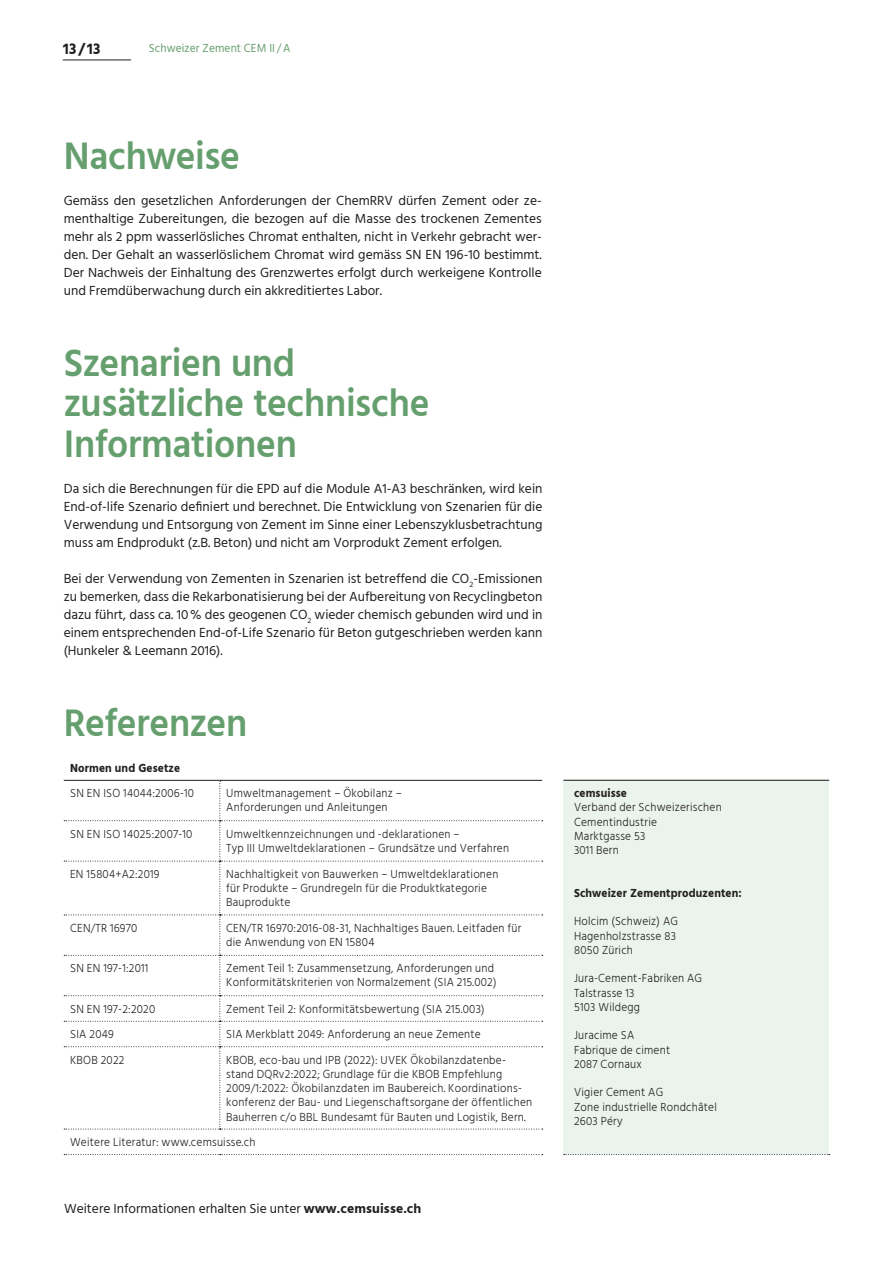
<style>
.page{position:relative;width:893px;height:1263px;background:#fff}
.page>*{position:absolute;margin:0;border:0;box-sizing:border-box;transform-origin:0 0}
.Titel{font:600 39.3px/40.5px "Hind Siliguri";letter-spacing:-.005em;color:#669f6e;scale:.95 1}
.t1{font:700 15.75px "Hind Siliguri";color:#231f20;scale:.95 1}
.Lauftext{font:13.5px/18px "Hind Siliguri";color:#231f20;text-align:justify}
.Tabelle{font:300 12px/14.2px "Hind Siliguri";letter-spacing:.02em;color:#231f20;scale:.95 1}
.Tabelle_bold{font:700 12px "Hind Siliguri";letter-spacing:.01em;color:#231f20;scale:.95 1}
.t2{font:12px "Hind Siliguri";letter-spacing:.01em;color:#669f6e;scale:.95 1}
.s1{font-weight:700}
</style>
<div class="page">
<hr style="left:63px;top:60px;width:68px;height:1px;background:#231f20">
<div style="left:563px;top:780px;width:266px;height:375px;background:#eaf3ec"></div>
<hr style="left:563px;top:780px;width:266px;height:1px;background:#231f20">
<svg style="left:564px;top:1154px;width:266px;height:1px"></svg>
<svg style="left:64px;top:1154px;width:479px;height:1px"></svg>
<svg style="left:64px;top:781px;width:479px;height:349px"></svg>
<hr style="left:64px;top:780px;width:156px;height:1px;background:#231f20">
<hr style="left:220px;top:780px;width:322px;height:1px;background:#231f20">
<h2 class="t1" style="left:63px;top:36px;width:41px">13/13</h2>
<p class="t2" style="left:149px;top:40px;width:150px">Schweizer Zement CEM II /A</p>
<p class="Titel" style="left:64px;top:137px;width:187px">Nachweise</p>
<p class="Lauftext" style="left:64px;top:192px;width:480px">Gemäss den gesetzlichen Anforderungen der ChemRRV dürfen Zement oder ze&shy;menthaltige Zubereitungen, die bezogen auf die Masse des trockenen Zementes mehr als 2 ppm wasserlösliches Chromat enthalten, nicht in Verkehr gebracht wer&shy;den. Der Gehalt an wasserlöslichem Chromat wird gemäss SN EN 196-10 bestimmt.<br>Der Nachweis der Einhaltung des Grenzwertes erfolgt durch werkeigene Kontrolle und Fremdüberwachung durch ein akkreditiertes Labor.</p>
<p class="Titel" style="left:64px;top:344px;width:387px">Szenarien und zusätzliche technische</p>
<p class="Titel" style="left:64px;top:425px;width:247px">Informationen</p>
<p class="Lauftext" style="left:64px;top:480px;width:480px">Da sich die Berechnungen für die EPD auf die Module A1-A3 beschränken, wird kein End-of-life Szenario definiert und berechnet. Die Entwicklung von Szenarien für die Verwendung und Entsorgung von Zement im Sinne einer Lebenszyklusbetrachtung muss am Endprodukt (z.B. Beton) und nicht am Vorprodukt Zement erfolgen.</p>
<p class="Lauftext" style="left:64px;top:570px;width:480px">Bei der Verwendung von Zementen in Szenarien ist betreffend die CO<sub>2</sub>-Emissionen zu bemerken, dass die Rekarbonatisierung bei der Aufbereitung von Recyclingbeton dazu führt, dass ca. 10% des geogenen CO<sub>2</sub> wieder chemisch gebunden wird und in einem entsprechenden End-of-Life Szenario für Beton gutgeschrieben werden kann (Hunkeler &amp; Leemann 2016).</p>
<p class="Titel" style="left:64px;top:704px;width:195px">Referenzen</p>
<p class="Tabelle_bold" style="left:70px;top:758px;width:117px">Normen und Gesetze</p>
<p class="Tabelle" style="left:70px;top:786px;width:132px">SN EN ISO 14044:2006-10</p>
<p class="Tabelle" style="left:226px;top:786px;width:186px">Umweltmanagement – Ökobilanz –<br>Anforderungen und Anleitungen</p>
<p class="Tabelle" style="left:70px;top:826px;width:130px">SN EN ISO 14025:2007-10</p>
<p class="Tabelle" style="left:226px;top:826px;width:299px">Umweltkennzeichnungen und -deklarationen –<br>Typ III Umweltdeklarationen – Grundsätze und Verfahren</p>
<p class="Tabelle" style="left:70px;top:867px;width:96px">EN 15804+A2:2019</p>
<p class="Tabelle" style="left:226px;top:867px;width:288px">Nachhaltigkeit von Bauwerken – Umweltdeklarationen</p>
<p class="Tabelle" style="left:226px;top:881px;width:276px">für Produkte – Grundregeln für die Produktkategorie<br>Bauprodukte</p>
<p class="Tabelle" style="left:70px;top:920px;width:72px">CEN/TR 16970</p>
<p class="Tabelle" style="left:226px;top:920px;width:312px">CEN/TR 16970:2016-08-31, Nachhaltiges Bauen. Leitfaden für die Anwendung von EN 15804</p>
<p class="Tabelle" style="left:70px;top:961px;width:84px">SN EN 197-1:2011</p>
<p class="Tabelle" style="left:226px;top:961px;width:286px">Zement Teil 1: Zusammensetzung, Anforderungen und<br>Konformitätskriterien von Normalzement (SIA 215.002)</p>
<p class="Tabelle" style="left:70px;top:1001px;width:91px">SN EN 197-2:2020</p>
<p class="Tabelle" style="left:226px;top:1001px;width:273px">Zement Teil 2: Konformitätsbewertung (SIA 215.003)</p>
<p class="Tabelle" style="left:70px;top:1027px;width:47px">SIA 2049</p>
<p class="Tabelle" style="left:226px;top:1027px;width:270px">SIA Merkblatt 2049: Anforderung an neue Zemente</p>
<p class="Tabelle" style="left:70px;top:1052px;width:59px">KBOB 2022</p>
<p class="Tabelle" style="left:226px;top:1052px;width:324px">KBOB, eco-bau und IPB (2022): UVEK Ökobilanzdatenbe&shy;stand DQRv2:2022; Grundlage für die KBOB Empfehlung 2009/1:2022: Ökobilanzdaten im Baubereich. Koordinations&shy;konferenz der Bau- und Liegenschaftsorgane der öffentlichen Bauherren c/o BBL Bundesamt für Bauten und Logistik, Bern.</p>
<p class="Tabelle" style="left:70px;top:1134px;width:196px">Weitere Literatur: www.cemsuisse.ch</p>
<p class="Lauftext" style="left:64px;top:1200px;width:359px">Weitere Informationen erhalten Sie unter <span class="s1">www.cemsuisse.ch</span></p>
<p class="Tabelle_bold" style="left:574px;top:784px;width:57px">cemsuisse</p>
<p class="Tabelle" style="left:574px;top:800px;width:157px">Verband der Schweizerischen</p>
<p class="Tabelle" style="left:574px;top:814px;width:89px">Cementindustrie</p>
<p class="Tabelle" style="left:574px;top:828px;width:77px">Marktgasse 53</p>
<p class="Tabelle" style="left:574px;top:843px;width:49px">3011 Bern</p>
<p class="Tabelle_bold" style="left:574px;top:883px;width:178px">Schweizer Zementproduzenten:</p>
<p class="Tabelle" style="left:574px;top:914px;width:111px">Holcim (Schweiz) AG</p>
<p class="Tabelle" style="left:574px;top:928px;width:109px">Hagenholzstrasse 83</p>
<p class="Tabelle" style="left:574px;top:942px;width:64px">8050 Zürich</p>
<p class="Tabelle" style="left:574px;top:971px;width:136px">Jura-Cement-Fabriken AG</p>
<p class="Tabelle" style="left:574px;top:985px;width:65px">Talstrasse 13</p>
<p class="Tabelle" style="left:574px;top:999px;width:71px">5103 Wildegg</p>
<p class="Tabelle" style="left:574px;top:1028px;width:65px">Juracime SA</p>
<p class="Tabelle" style="left:574px;top:1042px;width:103px">Fabrique de ciment</p>
<p class="Tabelle" style="left:574px;top:1056px;width:73px">2087 Cornaux</p>
<p class="Tabelle" style="left:574px;top:1085px;width:95px">Vigier Cement AG</p>
<p class="Tabelle" style="left:574px;top:1099px;width:152px">Zone industrielle Rondchâtel</p>
<p class="Tabelle" style="left:574px;top:1113px;width:53px">2603 Péry</p>
</div>
